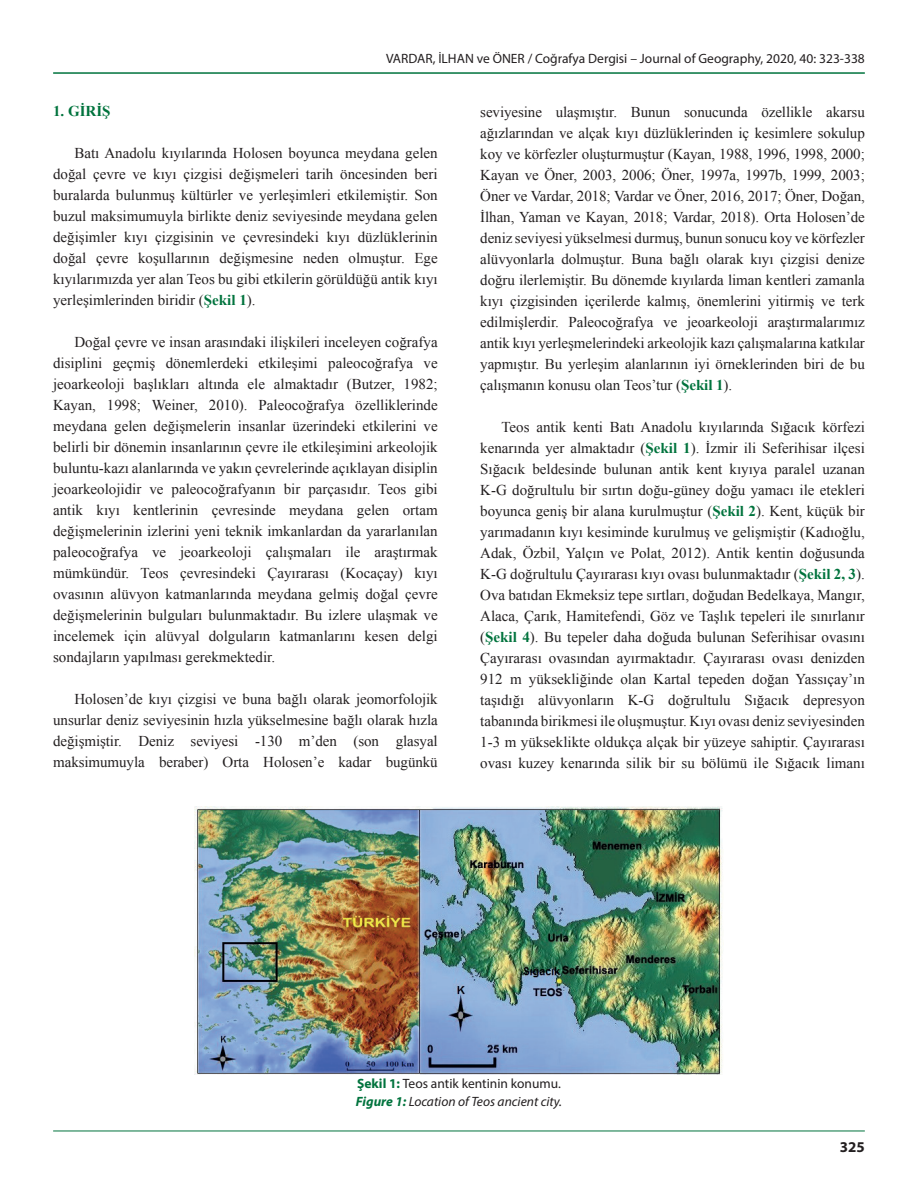
<style>
.page{position:relative;width:918px;height:1188px;background:#fff}
.page>*{position:absolute;margin:0;border:0;box-sizing:border-box;transform-origin:0 0}
.t1{font:15px/21px "Times New Roman";color:#231f20;text-align:justify}
.t2{font:700 15px "Times New Roman";color:#00733d}
.t3{font:700 15px "Myriad Pro";color:#231f20}
.t4{font:13.5px "Myriad Pro";color:#231f20}
.t5{font:italic 13.5px/17.2px "Myriad Pro";color:#231f20}
.s1{font-weight:700;color:#00733d}
.s2{font-weight:700;font-style:normal;color:#00733d}
.s3{font-style:normal}
</style>
<div class="page">
<hr style="left:53px;top:72px;width:812px;height:2px;background:#00733d">
<hr style="left:53px;top:1131px;width:812px;height:1px;background:#00733d">
<img style="left:195px;top:807px;width:528px;height:268px">
<p class="t4" style="left:386px;top:50px;width:480px">VARDAR, İLHAN ve ÖNER / Coğrafya Dergisi – Journal of Geography, 2020, 40: 323-338</p>
<p class="t2" style="left:53px;top:101px;width:59px">1. GİRİŞ</p>
<p class="t1" style="left:53px;top:143px;width:386px;text-indent:21px">Batı Anadolu kıyılarında Holosen boyunca meydana gelen doğal çevre ve kıyı çizgisi değişmeleri tarih öncesinden beri buralarda bulunmuş kültürler ve yerleşimleri etkilemiştir. Son buzul maksimumuyla birlikte deniz seviyesinde meydana gelen değişimler kıyı çizgisinin ve çevresindeki kıyı düzlüklerinin doğal çevre koşullarının değişmesine neden olmuştur. Ege kıyılarımızda yer alan Teos bu gibi etkilerin görüldüğü antik kıyı yerleşimlerinden biridir (<span class="s1">Şekil 1</span>).</p>
<p class="t1" style="left:53px;top:332px;width:386px;text-indent:21px">Doğal çevre ve insan arasındaki ilişkileri inceleyen coğrafya disiplini geçmiş dönemlerdeki etkileşimi paleocoğrafya ve jeoarkeoloji başlıkları altında ele almaktadır (Butzer, 1982; Kayan, 1998; Weiner, 2010). Paleocoğrafya özelliklerinde meydana gelen değişmelerin insanlar üzerindeki etkilerini ve belirli bir dönemin insanlarının çevre ile etkileşimini arkeolojik buluntu-kazı alanlarında ve yakın çevrelerinde açıklayan disiplin jeoarkeolojidir ve paleocoğrafyanın bir parçasıdır. Teos gibi antik kıyı kentlerinin çevresinde meydana gelen ortam değişmelerinin izlerini yeni teknik imkanlardan da yararlanılan paleocoğrafya ve jeoarkeoloji çalışmaları ile araştırmak mümkündür. Teos çevresindeki Çayırarası (Kocaçay) kıyı ovasının alüvyon katmanlarında meydana gelmiş doğal çevre değişmelerinin bulguları bulunmaktadır. Bu izlere ulaşmak ve incelemek için alüvyal dolguların katmanlarını kesen delgi sondajların yapılması gerekmektedir.</p>
<p class="t1" style="left:53px;top:689px;width:386px;text-indent:21px">Holosen’de kıyı çizgisi ve buna bağlı olarak jeomorfolojik unsurlar deniz seviyesinin hızla yükselmesine bağlı olarak hızla değişmiştir. Deniz seviyesi -130 m’den (son glasyal maksimumuyla beraber) Orta Holosen’e kadar bugünkü</p>
<p class="t1" style="left:480px;top:101px;width:386px">seviyesine ulaşmıştır. Bunun sonucunda özellikle akarsu ağızlarından ve alçak kıyı düzlüklerinden iç kesimlere sokulup koy ve körfezler oluşturmuştur (Kayan, 1988, 1996, 1998, 2000; Kayan ve Öner, 2003, 2006; Öner, 1997a, 1997b, 1999, 2003; Öner ve Vardar, 2018; Vardar ve Öner, 2016, 2017; Öner, Doğan, İlhan, Yaman ve Kayan, 2018; Vardar, 2018). Orta Holosen’de deniz seviyesi yükselmesi durmuş, bunun sonucu koy ve körfezler alüvyonlarla dolmuştur. Buna bağlı olarak kıyı çizgisi denize doğru ilerlemiştir. Bu dönemde kıyılarda liman kentleri zamanla kıyı çizgisinden içerilerde kalmış, önemlerini yitirmiş ve terk edilmişlerdir. Paleocoğrafya ve jeoarkeoloji araştırmalarımız antik kıyı yerleşmelerindeki arkeolojik kazı çalışmalarına katkılar yapmıştır. Bu yerleşim alanlarının iyi örneklerinden biri de bu çalışmanın konusu olan Teos’tur (<span class="s1">Şekil 1</span>).</p>
<p class="t1" style="left:480px;top:416px;width:386px;text-indent:21px">Teos antik kenti Batı Anadolu kıyılarında Sığacık körfezi kenarında yer almaktadır (<span class="s1">Şekil 1</span>). İzmir ili Seferihisar ilçesi Sığacık beldesinde bulunan antik kent kıyıya paralel uzanan K-G doğrultulu bir sırtın doğu-güney doğu yamacı ile etekleri boyunca geniş bir alana kurulmuştur (<span class="s1">Şekil 2</span>). Kent, küçük bir yarımadanın kıyı kesiminde kurulmuş ve gelişmiştir (Kadıoğlu, Adak, Özbil, Yalçın ve Polat, 2012). Antik kentin doğusunda K-G doğrultulu Çayırarası kıyı ovası bulunmaktadır (<span class="s1">Şekil 2, 3</span>).<br>Ova batıdan Ekmeksiz tepe sırtları, doğudan Bedelkaya, Mangır, Alaca, Çarık, Hamitefendi, Göz ve Taşlık tepeleri ile sınırlanır (<span class="s1">Şekil 4</span>). Bu tepeler daha doğuda bulunan Seferihisar ovasını Çayırarası ovasından ayırmaktadır. Çayırarası ovası denizden 912 m yüksekliğinde olan Kartal tepeden doğan Yassıçay’ın taşıdığı alüvyonların K-G doğrultulu Sığacık depresyon tabanında birikmesi ile oluşmuştur. Kıyı ovası deniz seviyesinden 1-3 m yükseklikte oldukça alçak bir yüzeye sahiptir. Çayırarası ovası kuzey kenarında silik bir su bölümü ile Sığacık limanı</p>
<p class="t5" style="left:356px;top:1075px;width:208px"><span class="s2">Şekil 1:</span> <span class="s3">Teos antik kentinin konumu.<br></span><span class="s1">Figure 1:</span> Location of Teos ancient city.</p>
<p class="t3" style="left:840px;top:1137px;width:26px">325</p>
</div>
